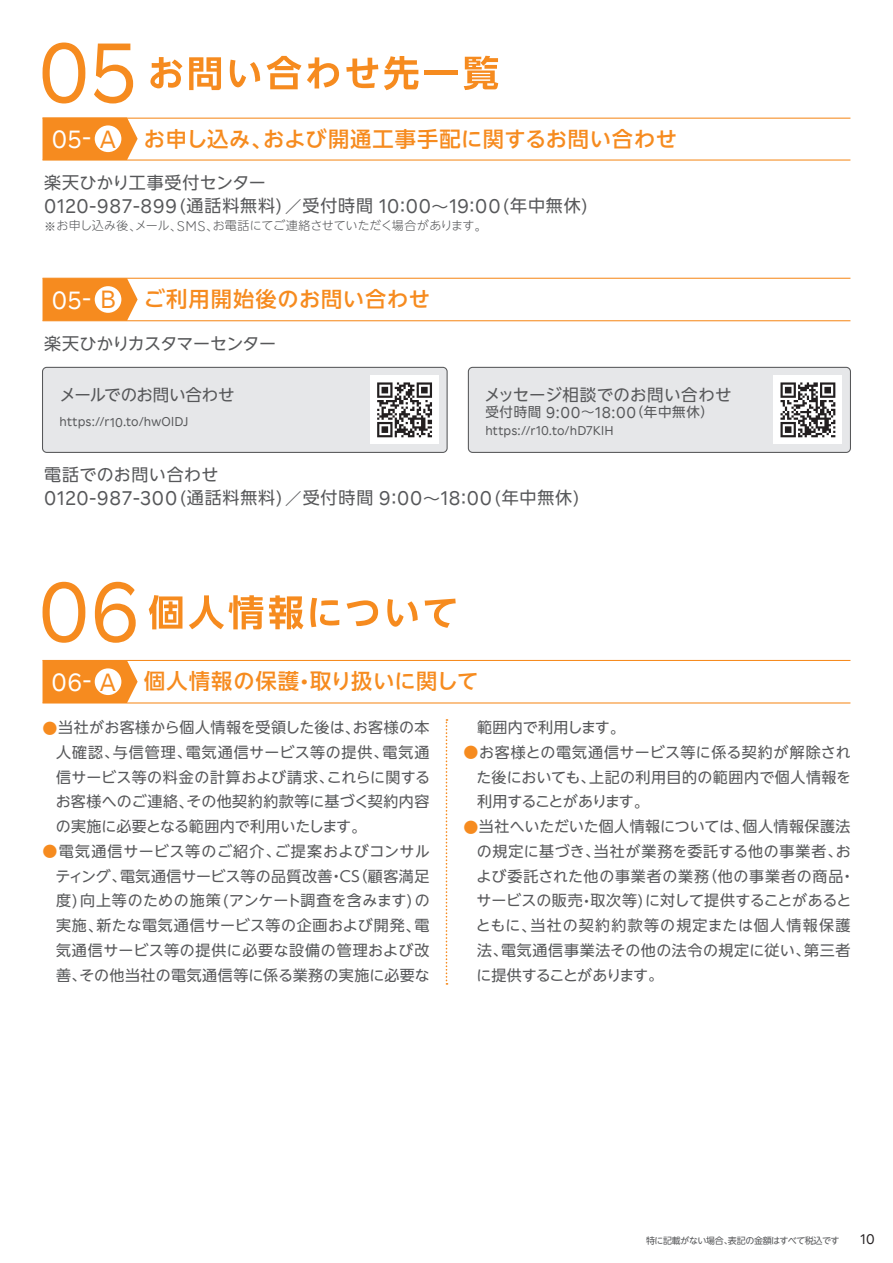
<style>
.page{position:relative;width:893px;height:1263px;background:#fff}
.page>*{position:absolute;margin:0;border:0;box-sizing:border-box;transform-origin:0 0}
.t1{font:500 21.3px "UD Shin Go NT Pro";letter-spacing:.03em;color:#f68b1f}
.t2{font:16.95px/23.4px "UD Shin Go NT Pro";letter-spacing:.04em;color:#57585a}
.t3{font:16.95px "UD Shin Go NT Pro";letter-spacing:-.04em;color:#57585a}
.t4{font:16.5px "UD Shin Go NT Pro";letter-spacing:.02em;color:#57585a}
.t5{font:16.5px "UD Shin Go NT Pro";letter-spacing:-.02em;color:#57585a}
.t6{font:15px/24.8px "UD Shin Go NT Pro";letter-spacing:.025em;color:#57585a;text-align:justify}
.t7{font:15px "UD Shin Go NT Pro";letter-spacing:.005em;color:#57585a}
.t8{font:14.1px "Rakuten Sans";color:#231f20}
.t9{font:13.5px "UD Shin Go NT Pro";letter-spacing:.05em;color:#57585a}
.t10{font:12.9px "Rakuten Sans";letter-spacing:.015em;color:#57585a}
.t11{font:300 12px "UD Shin Go NT Pro";letter-spacing:-.01em;color:#57585a}
.t12{font:9px "UD Shin Go NT Pro";letter-spacing:-.05em;color:#57585a}
.s1{font-family:"Rakuten Sans";font-weight:400;font-size:25.35px;color:#fff}
.s2{font-family:"Rakuten Sans";font-weight:400;font-size:25.35px}
.s3{font-family:"Rakuten Sans";font-size:20.1px}
.s4{font-family:"Rakuten Sans";font-size:14.1px}
.s5{font-family:"Rakuten Sans";font-size:15.9px}
.s6{color:#f68b1f}
</style>
<div class="page">
<hr style="left:43px;top:702px;width:807px;height:1px;background:#f68b1f">
<svg style="left:149px;top:595px;width:33px;height:34px"></svg>
<svg style="left:189px;top:595px;width:74px;height:34px"></svg>
<svg style="left:269px;top:595px;width:34px;height:34px"></svg>
<svg style="left:310px;top:598px;width:29px;height:29px"></svg>
<svg style="left:347px;top:600px;width:31px;height:26px"></svg>
<svg style="left:387px;top:599px;width:31px;height:28px"></svg>
<svg style="left:425px;top:599px;width:31px;height:29px"></svg>
<svg style="left:43px;top:582px;width:42px;height:61px"></svg>
<svg style="left:95px;top:582px;width:41px;height:61px"></svg>
<svg style="left:43px;top:661px;width:95px;height:42px;background:#f6932e"></svg>
<div style="left:95px;top:668px;width:26px;height:27px;background:#fff;border-radius:50%"></div>
<hr style="left:43px;top:660px;width:807px;height:1px;background:#f68b1f">
<svg style="left:446px;top:719px;width:1px;height:266px"></svg>
<svg style="left:150px;top:57px;width:33px;height:31px"></svg>
<svg style="left:189px;top:57px;width:32px;height:33px"></svg>
<svg style="left:230px;top:60px;width:30px;height:27px"></svg>
<svg style="left:267px;top:56px;width:34px;height:33px"></svg>
<svg style="left:307px;top:57px;width:32px;height:31px"></svg>
<svg style="left:346px;top:58px;width:32px;height:30px"></svg>
<svg style="left:384px;top:56px;width:34px;height:34px"></svg>
<div style="left:425px;top:70px;width:33px;height:5px;background:#f68b1f"></div>
<svg style="left:464px;top:56px;width:34px;height:34px"></svg>
<svg style="left:43px;top:43px;width:42px;height:60px"></svg>
<svg style="left:94px;top:44px;width:39px;height:59px"></svg>
<hr style="left:43px;top:118px;width:807px;height:1px;background:#f68b1f">
<hr style="left:43px;top:159px;width:807px;height:2px;background:#f68b1f">
<svg style="left:43px;top:117px;width:95px;height:43px;background:#f69330"></svg>
<div style="left:95px;top:125px;width:26px;height:27px;background:#fff;border-radius:50%"></div>
<hr style="left:43px;top:320px;width:807px;height:1px;background:#f68b1f">
<svg style="left:43px;top:279px;width:95px;height:42px;background:#f6932e"></svg>
<div style="left:95px;top:286px;width:26px;height:27px;background:#fff;border-radius:50%"></div>
<hr style="left:43px;top:278px;width:807px;height:1px;background:#f68b1f">
<div style="left:43px;top:367px;width:404px;height:85px;background:#e6e7e9;border-radius:4px"></div>
<div style="left:42px;top:367px;width:406px;height:86px;border:1px solid #57585a;border-radius:4px"></div>
<div style="left:468px;top:367px;width:382px;height:85px;background:#e6e7e9;border-radius:4px"></div>
<div style="left:468px;top:367px;width:383px;height:86px;border:1px solid #57585a;border-radius:4px"></div>
<div style="left:371px;top:376px;width:68px;height:68px;background:#fff"></div>
<svg style="left:377px;top:382px;width:55px;height:55px"></svg>
<div style="left:774px;top:376px;width:68px;height:68px;background:#fff"></div>
<svg style="left:780px;top:382px;width:55px;height:55px"></svg>
<h1 class="t1" style="left:52px;top:122px;width:627px"><span class="s1">05-</span> <span class="s2">A</span> お申し込み、および開通工事手配に関するお問い合わせ</h1>
<p class="t2" style="left:44px;top:170px;width:556px">楽天ひかり工事受付センター<br><span class="s3">0120-987-899</span>（通話料無料）／受付時間 <span class="s3">10</span>：<span class="s3">00</span>～<span class="s3">19</span>：<span class="s3">00</span>（年中無休）</p>
<p class="t11" style="left:44px;top:216px;width:444px">※お申し込み後、メール、<span class="s4">SMS</span>、お電話にてご連絡させていただく場合があります。</p>
<h1 class="t1" style="left:52px;top:282px;width:380px"><span class="s1">05-</span> <span class="s2">B</span> ご利用開始後のお問い合わせ</h1>
<p class="t3" style="left:44px;top:329px;width:233px">楽天ひかりカスタマーセンター</p>
<p class="t5" style="left:60px;top:381px;width:177px">メールでのお問い合わせ</p>
<p class="t10" style="left:60px;top:415px;width:130px">https://r10.to/hwOlDJ</p>
<p class="t4" style="left:484px;top:381px;width:249px">メッセージ相談でのお問い合わせ</p>
<p class="t9" style="left:485px;top:401px;width:230px">受付時間 <span class="s5">9:00</span>～<span class="s5">18:00</span>（年中無休）</p>
<p class="t10" style="left:485px;top:423px;width:130px">https://r10.to/hD7KlH</p>
<p class="t2" style="left:44px;top:462px;width:547px">電話でのお問い合わせ<br><span class="s3">0120-987-300</span>（通話料無料）／受付時間 <span class="s3">9</span>：<span class="s3">00</span>～<span class="s3">18</span>：<span class="s3">00</span>（年中無休）</p>
<h1 class="t1" style="left:52px;top:664px;width:428px"><span class="s1">06-</span> <span class="s2">A</span> 個人情報の保護・取り扱いに関して</h1>
<p class="t6" style="left:56px;top:715px;width:376px;text-indent:-13px"><span class="s6">●</span>当社がお客様から個人情報を受領した後は、お客様の本人確認、与信管理、電気通信サービス等の提供、電気通信サービス等の料金の計算および請求、これらに関するお客様へのご連絡、その他契約約款等に基づく契約内容の実施に必要となる範囲内で利用いたします。</p>
<p class="t6" style="left:55px;top:838px;width:376px;text-indent:-13px"><span class="s6">●</span>電気通信サービス等のご紹介、ご提案およびコンサルティング、電気通信サービス等の品質改善・ＣＳ（顧客満足度）向上等のための施策（アンケート調査を含みます）の実施、新たな電気通信サービス等の企画および開発、電気通信サービス等の提供に必要な設備の管理および改善、その他当社の電気通信等に係る業務の実施に必要な</p>
<p class="t7" style="left:477px;top:715px;width:149px">範囲内で利用します。</p>
<p class="t6" style="left:476px;top:739px;width:376px;text-indent:-13px"><span class="s6">●</span>お客様との電気通信サービス等に係る契約が解除された後においても、上記の利用目的の範囲内で個人情報を利用することがあります。</p>
<p class="t6" style="left:476px;top:814px;width:380px;text-align:left;text-indent:-12px"><span class="s6">●</span>当社へいただいた個人情報については、個人情報保護法の規定に基づき、当社が業務を委託する他の事業者、および委託された他の事業者の業務（他の事業者の商品・サービスの販売・取次等）に対して提供することがあるとともに、当社の契約約款等の規定または個人情報保護法、電気通信事業法その他の法令の規定に従い、第三者に提供することがあります。</p>
<p class="t12" style="left:646px;top:1233px;width:195px">特に記載がない場合、表記の金額はすべて税込です</p>
<p class="t8" style="left:860px;top:1232px;width:16px">10</p>
</div>
